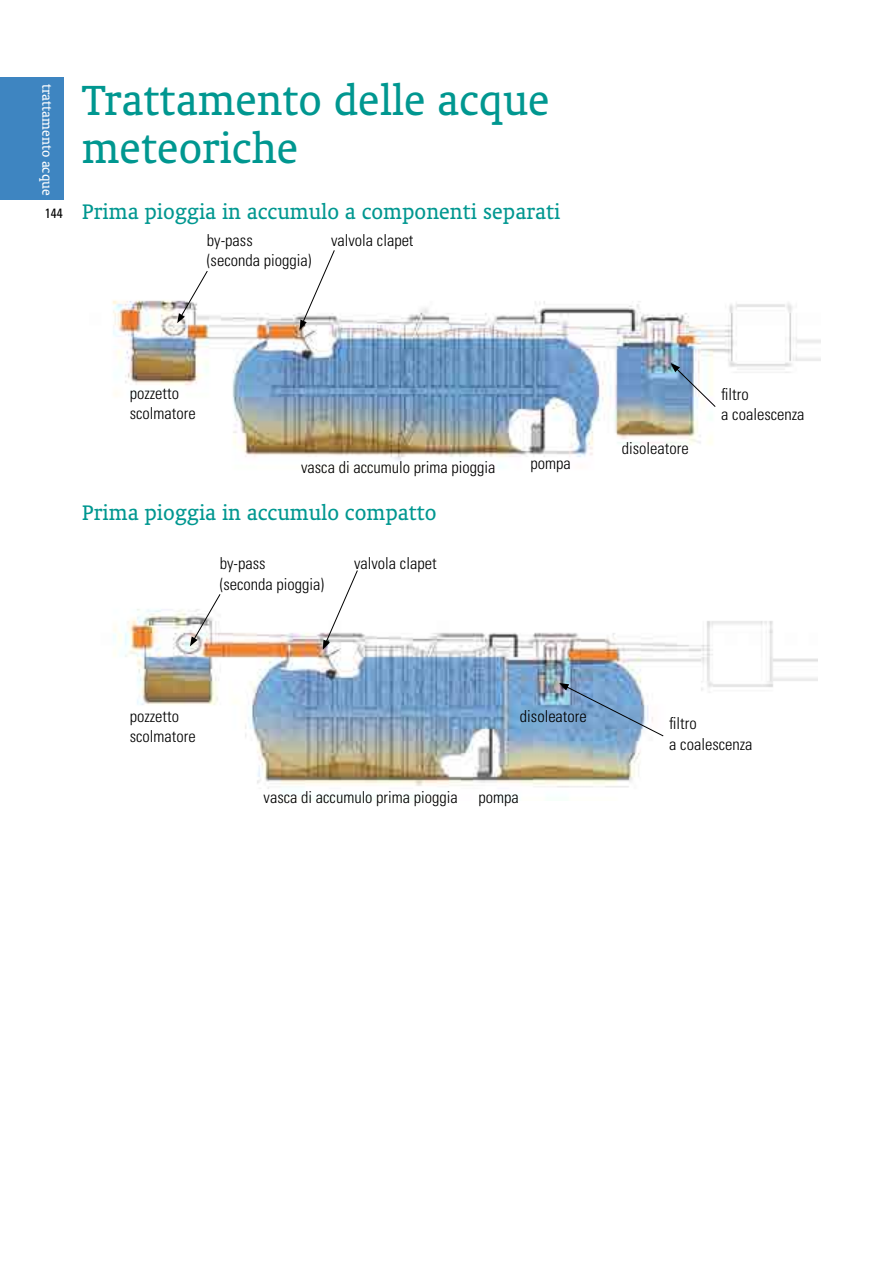
<style>
.page{position:relative;width:893px;height:1263px;background:#fff}
.page>*{position:absolute;margin:0;border:0;box-sizing:border-box;transform-origin:0 0}
.t1{font:48px/48px "Oranda BT";color:#009790}
.t2{font:24px "Oranda BT";color:#009790}
.t3{font:300 condensed 16.5px/20.2px "Univers";color:#000}
.t4{font:15px "Oranda BT";color:#fff}
.t5{font:condensed 13.5px "Univers";color:#000}
</style>
<div class="page">
<div style="left:0;top:78px;width:64px;height:122px;background:#3e85c1"></div>
<img style="left:112px;top:300px;width:708px;height:168px">
<img style="left:113px;top:609px;width:704px;height:180px">
<svg style="left:177px;top:271px;width:31px;height:52px"></svg>
<svg style="left:190px;top:594px;width:31px;height:52px"></svg>
<svg style="left:300px;top:250px;width:35px;height:80px"></svg>
<svg style="left:323px;top:570px;width:35px;height:80px"></svg>
<svg style="left:671px;top:363px;width:45px;height:45px"></svg>
<svg style="left:559px;top:683px;width:105px;height:54px"></svg>
<p class="t4" style="left:56px;top:84px;width:113px;rotate:90deg">trattamento acque</p>
<p class="t5" style="left:45px;top:205px;width:19px">144</p>
<h1 class="t1" style="left:82px;top:76px;width:469px">Trattamento delle acque meteoriche</h1>
<h2 class="t2" style="left:82px;top:198px;width:480px">Prima pioggia in accumulo a componenti separati</h2>
<p class="t3" style="left:207px;top:230px;width:106px">by-pass<br>(seconda pioggia)</p>
<p class="t3" style="left:331px;top:230px;width:84px">valvola clapet</p>
<p class="t3" style="left:130px;top:383px;width:67px">pozzetto scolmatore</p>
<p class="t3" style="left:301px;top:457px;width:196px">vasca di accumulo prima pioggia</p>
<h2 class="t2" style="left:82px;top:499px;width:356px">Prima pioggia in accumulo compatto</h2>
<p class="t3" style="left:220px;top:553px;width:106px">by-pass<br>(seconda pioggia)</p>
<p class="t3" style="left:354px;top:553px;width:84px">valvola clapet</p>
<p class="t3" style="left:531px;top:453px;width:42px">pompa</p>
<p class="t3" style="left:622px;top:438px;width:68px">disoleatore</p>
<p class="t3" style="left:721px;top:384px;width:85px">filtro<br>a coalescenza</p>
<p class="t3" style="left:130px;top:706px;width:67px">pozzetto scolmatore</p>
<p class="t3" style="left:520px;top:706px;width:68px">disoleatore</p>
<p class="t3" style="left:264px;top:787px;width:196px">vasca di accumulo prima pioggia</p>
<p class="t3" style="left:478px;top:787px;width:42px">pompa</p>
<p class="t3" style="left:669px;top:713px;width:85px">filtro<br>a coalescenza</p>
</div>
